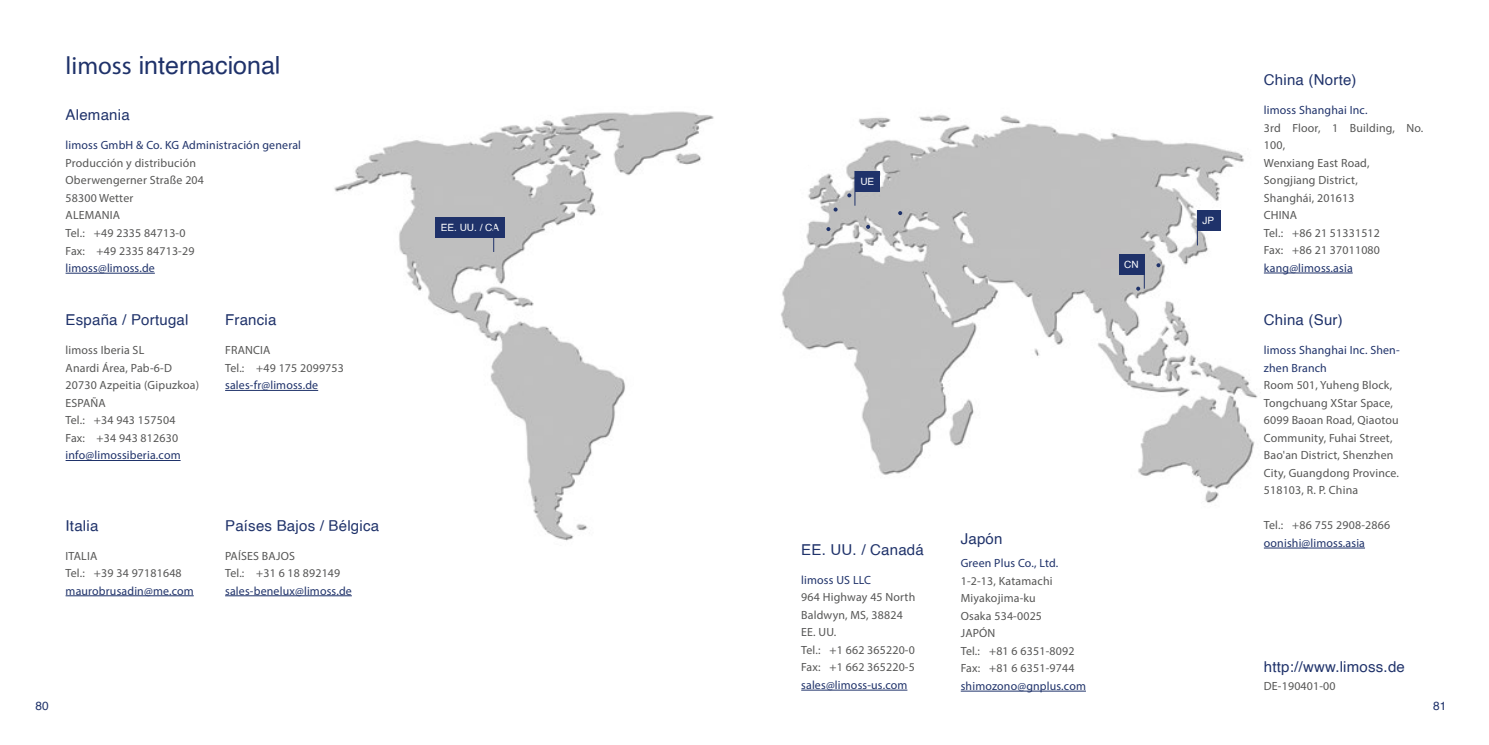
<style>
.page{position:relative;width:1489px;height:745px;background:#fff}
.page>*{position:absolute;margin:0;border:0;box-sizing:border-box;transform-origin:0 0}
.t1{font:25px "Helvetica";color:#1f326a}
.t2{font:15px "Helvetica";letter-spacing:.015em;color:#1f326a}
.t3{font:11.88px/17.5px "Myriad Pro";letter-spacing:.015em;color:#565655}
.t4{font:11.88px/17.5px "Myriad Pro";letter-spacing:.015em;color:#1f326a}
.t5{font:11.88px "Helvetica";color:#1f326a}
.t6{font:10px "Helvetica";color:#fff}
.s1{font-family:"Myriad Pro"}
</style>
<div class="page">
<img style="left:334px;top:111px;width:380px;height:430px">
<hr style="left:66px;top:273px;width:89px;height:1px;background:#1f326a">
<hr style="left:225px;top:390px;width:93px;height:1px;background:#1f326a">
<hr style="left:66px;top:460px;width:115px;height:1px;background:#1f326a">
<hr style="left:225px;top:595px;width:127px;height:1px;background:#1f326a">
<hr style="left:66px;top:595px;width:128px;height:1px;background:#1f326a">
<div style="left:435px;top:217px;width:69px;height:20px;background:#1f326a"></div>
<hr style="left:493px;top:217px;width:1px;height:35px;background:#1f326a">
<img style="left:781px;top:115px;width:477px;height:388px">
<hr style="left:801px;top:689px;width:106px;height:1px;background:#1f326a">
<hr style="left:960px;top:690px;width:125px;height:1px;background:#1f326a">
<hr style="left:1263px;top:272px;width:89px;height:1px;background:#1f326a">
<hr style="left:1263px;top:547px;width:101px;height:1px;background:#1f326a">
<div style="left:1118px;top:253px;width:26px;height:21px;background:#1f326a"></div>
<hr style="left:1143px;top:254px;width:1px;height:34px;background:#1f326a">
<div style="left:1197px;top:210px;width:23px;height:21px;background:#1f326a"></div>
<hr style="left:1197px;top:210px;width:1px;height:35px;background:#1f326a">
<div style="left:855px;top:171px;width:24px;height:20px;background:#1f326a"></div>
<hr style="left:854px;top:171px;width:1px;height:34px;background:#1f326a">
<svg style="left:866px;top:225px;width:4px;height:4px"></svg>
<svg style="left:898px;top:211px;width:4px;height:4px"></svg>
<svg style="left:1156px;top:263px;width:4px;height:4px"></svg>
<svg style="left:1136px;top:286px;width:4px;height:4px"></svg>
<svg style="left:833px;top:207px;width:4px;height:4px"></svg>
<svg style="left:847px;top:193px;width:4px;height:4px"></svg>
<svg style="left:826px;top:227px;width:4px;height:4px"></svg>
<h1 class="t1" style="left:66px;top:46px;width:216px"><span class="s1">limoss</span> internacional</h1>
<p class="t2" style="left:66px;top:104px;width:66px">Alemania</p>
<p class="t4" style="left:66px;top:136px;width:237px">limoss GmbH &amp; Co. KG Administración general</p>
<p class="t3" style="left:66px;top:154px;width:140px">Producción y distribución<br>Oberwengerner Straße 204<br>58300 Wetter<br>ALEMANIA<br>Tel.: +49 2335 84713-0<br>Fax: +49 2335 84713-29</p>
<p class="t4" style="left:66px;top:259px;width:91px">limoss@limoss.de</p>
<p class="t2" style="left:66px;top:308px;width:124px">España / Portugal</p>
<p class="t2" style="left:225px;top:308px;width:53px">Francia</p>
<p class="t3" style="left:66px;top:341px;width:135px">limoss Iberia SL<br>Anardi Área, Pab-6-D<br>20730 Azpeitia (Gipuzkoa)<br>ESPAÑA<br>Tel.: +34 943 157504<br>Fax: +34 943 812630</p>
<p class="t4" style="left:66px;top:446px;width:116px">info@limossiberia.com</p>
<p class="t3" style="left:225px;top:341px;width:120px">FRANCIA<br>Tel.: +49 175 2099753</p>
<p class="t4" style="left:225px;top:376px;width:95px">sales-fr@limoss.de</p>
<p class="t2" style="left:66px;top:514px;width:34px">Italia</p>
<p class="t2" style="left:225px;top:514px;width:155px">Países Bajos / Bélgica</p>
<p class="t3" style="left:66px;top:546px;width:118px">ITALIA<br>Tel.: +39 34 97181648</p>
<p class="t4" style="left:66px;top:581px;width:130px">maurobrusadin@me.com</p>
<p class="t3" style="left:225px;top:546px;width:117px">PAÍSES BAJOS<br>Tel.: +31 6 18 892149</p>
<p class="t4" style="left:225px;top:581px;width:128px">sales-benelux@limoss.de</p>
<p class="t6" style="left:441px;top:219px;width:60px">EE. UU. / CA</p>
<p class="t6" style="left:860px;top:173px;width:15px">UE</p>
<p class="t6" style="left:1124px;top:256px;width:16px">CN</p>
<p class="t2" style="left:801px;top:537px;width:124px">EE. UU. / Canadá</p>
<p class="t4" style="left:801px;top:570px;width:71px">limoss US LLC</p>
<p class="t3" style="left:801px;top:588px;width:116px">964 Highway 45 North<br>Baldwyn, MS, 38824<br>EE. UU.<br>Tel.: +1 662 365220-0<br>Fax: +1 662 365220-5</p>
<p class="t4" style="left:801px;top:675px;width:108px">sales@limoss-us.com</p>
<p class="t2" style="left:960px;top:527px;width:43px">Japón</p>
<p class="t4" style="left:960px;top:554px;width:99px">Green Plus Co., Ltd.</p>
<p class="t3" style="left:960px;top:571px;width:115px">1-2-13, Katamachi<br>Miyakojima-ku<br>Osaka 534-0025<br>JAPÓN<br>Tel.: +81 6 6351-8092<br>Fax: +81 6 6351-9744</p>
<p class="t4" style="left:960px;top:676px;width:127px">shimozono@gnplus.com</p>
<p class="t6" style="left:1202px;top:213px;width:13px">JP</p>
<p class="t2" style="left:1263px;top:68px;width:94px">China (Norte)</p>
<p class="t4" style="left:1263px;top:101px;width:105px">limoss Shanghai Inc.</p>
<p class="t3" style="left:1263px;top:119px;width:161px">3rd Floor, 1 Building, No.<br>100,<br>Wenxiang East Road,<br>Songjiang District,<br>Shanghái, 201613<br>CHINA<br>Tel.: +86 21 51331512<br>Fax: +86 21 37011080</p>
<p class="t4" style="left:1263px;top:259px;width:90px">kang@limoss.asia</p>
<p class="t2" style="left:1263px;top:308px;width:80px">China (Sur)</p>
<p class="t4" style="left:1263px;top:341px;width:137px">limoss Shanghai Inc. Shen&shy;zhen Branch</p>
<p class="t3" style="left:1263px;top:376px;width:137px">Room 501, Yuheng Block,<br>Tongchuang XStar Space,<br>6099 Baoan Road, Qiaotou<br>Community, Fuhai Street,<br>Bao'an District, Shenzhen<br>City, Guangdong Province.<br>518103, R. P. China</p>
<p class="t3" style="left:1263px;top:516px;width:128px">Tel.: +86 755 2908-2866</p>
<p class="t4" style="left:1263px;top:533px;width:103px">oonishi@limoss.asia</p>
<p class="t2" style="left:1263px;top:655px;width:142px">http://www.limoss.de</p>
<p class="t3" style="left:1263px;top:676px;width:73px">DE-190401-00</p>
<p class="t5" style="left:35px;top:695px;width:15px">80</p>
<p class="t5" style="left:1432px;top:695px;width:15px">81</p>
</div>
